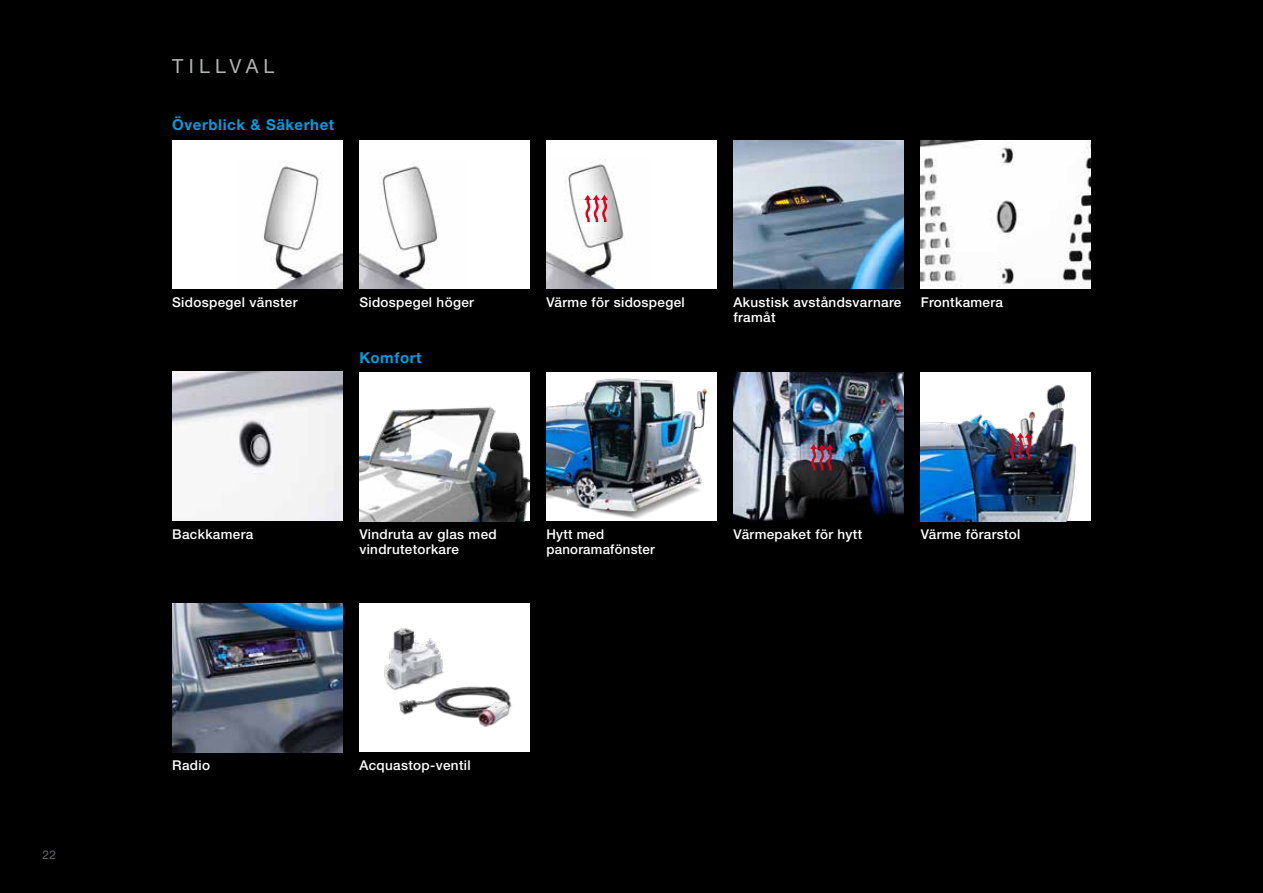
<style>
.page{position:relative;width:1263px;height:893px;background:#000}
.page>*{position:absolute;margin:0;border:0;box-sizing:border-box;transform-origin:0 0}
.t1{font:19.5px "Helvetica Neue LT Std";letter-spacing:.27em;color:#b1b3b4}
.t2{font:700 15px "Helvetica Neue LTW1 G";letter-spacing:.04em;color:#009ee0}
.t3{font:500 13.5px/15px "Helvetica Neue LT Std";letter-spacing:.025em;color:#fff}
.t4{font:12px "Helvetica Neue LT Std";color:#6a6c71}
</style>
<div class="page">
<img style="left:733px;top:140px;width:171px;height:149px">
<img style="left:921px;top:140px;width:170px;height:149px">
<img style="left:172px;top:372px;width:170px;height:148px">
<img style="left:546px;top:374px;width:170px;height:147px">
<img style="left:921px;top:372px;width:170px;height:149px">
<img style="left:733px;top:372px;width:171px;height:149px">
<img style="left:172px;top:603px;width:170px;height:149px">
<div style="left:359px;top:372px;width:170px;height:149px;background:#fff"></div>
<img style="left:359px;top:406px;width:170px;height:115px">
<div style="left:359px;top:603px;width:170px;height:149px;background:#fff"></div>
<img style="left:399px;top:686px;width:113px;height:41px">
<img style="left:384px;top:628px;width:73px;height:69px">
<svg style="left:1009px;top:433px;width:23px;height:26px"></svg>
<svg style="left:810px;top:444px;width:23px;height:26px"></svg>
<div style="left:172px;top:140px;width:170px;height:149px;background:#fff"></div>
<img style="left:263px;top:162px;width:79px;height:127px">
<div style="left:546px;top:140px;width:170px;height:149px;background:#fff"></div>
<img style="left:546px;top:159px;width:79px;height:130px">
<div style="left:359px;top:140px;width:170px;height:149px;background:#fff"></div>
<img style="left:359px;top:162px;width:79px;height:127px">
<svg style="left:584px;top:195px;width:24px;height:27px"></svg>
<p class="t4" style="left:43px;top:847px;width:15px">22</p>
<h1 class="t1" style="left:172px;top:54px;width:104px">TILLVAL</h1>
<p class="t2" style="left:172px;top:116px;width:164px">Överblick &amp; Säkerhet</p>
<p class="t3" style="left:172px;top:295px;width:127px">Sidospegel vänster</p>
<p class="t3" style="left:359px;top:295px;width:116px">Sidospegel höger</p>
<p class="t3" style="left:546px;top:295px;width:140px">Värme för sidospegel</p>
<p class="t2" style="left:359px;top:348px;width:64px">Komfort</p>
<p class="t3" style="left:733px;top:295px;width:169px">Akustisk avståndsvarnare framåt</p>
<p class="t3" style="left:921px;top:295px;width:84px">Frontkamera</p>
<p class="t3" style="left:172px;top:526px;width:83px">Backkamera</p>
<p class="t3" style="left:546px;top:527px;width:110px">Hytt med panoramafönster</p>
<p class="t3" style="left:733px;top:527px;width:130px">Värmepaket för hytt</p>
<p class="t3" style="left:921px;top:527px;width:101px">Värme förarstol</p>
<p class="t3" style="left:359px;top:527px;width:139px">Vindruta av glas med vindrutetorkare</p>
<p class="t3" style="left:172px;top:758px;width:39px">Radio</p>
<p class="t3" style="left:359px;top:758px;width:113px">Acquastop-ventil</p>
</div>
